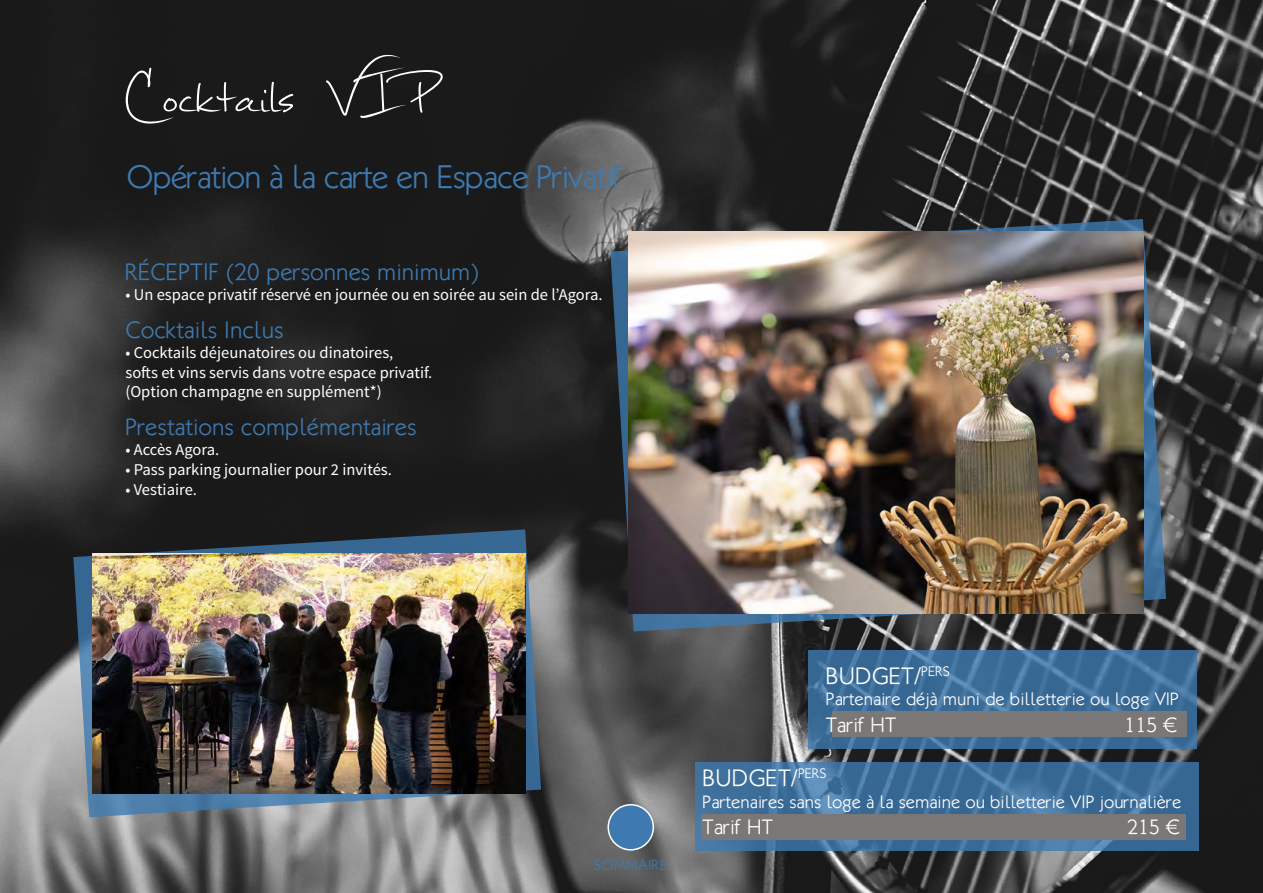
<style>
.page{position:relative;width:1263px;height:893px;background:#fff}
.page>*{position:absolute;margin:0;border:0;box-sizing:border-box;transform-origin:0 0}
.t1{font:93.6px "Mathilde";color:#fff}
.t2{font:300 33px "Klill";letter-spacing:-.03em;color:#3e7ab1}
.t3{font:300 24px "Klill";color:#3e7ab1}
.t4{font:300 24px "Klill";color:#fff}
.t5{font:300 21px "Klill";color:#fff}
.t6{font:300 18px "Klill";color:#fff}
.t7{font:16.5px/19.8px "Source Sans Pro";color:#fff}
.t8{font:300 15px "Klill";color:#3e7ab1}
</style>
<div class="page">
<img style="left:0;top:0;width:1263px;height:893px">
<svg style="left:695px;top:762px;width:503px;height:88px;background:#406f9b"></svg>
<svg style="left:808px;top:651px;width:388px;height:98px;background:#3e6d98"></svg>
<div style="left:832px;top:712px;width:354px;height:25px;background:#7a7776"></div>
<div style="left:701px;top:814px;width:485px;height:25px;background:#7a7776"></div>
<svg style="left:610px;top:219px;width:556px;height:412px;background:#404f5d"></svg>
<svg style="left:73px;top:529px;width:468px;height:288px;background:#536779"></svg>
<img style="left:628px;top:232px;width:516px;height:381px">
<img style="left:93px;top:554px;width:432px;height:240px">
<div style="left:608px;top:805px;width:45px;height:45px;background:#3e7ab1;border-radius:50%"></div>
<div style="left:607px;top:804px;width:47px;height:47px;border:2px solid #fff;border-radius:50%"></div>
<h1 class="t1" style="left:121px;top:25px;width:317px">Cocktails VIP</h1>
<h2 class="t2" style="left:126px;top:158px;width:496px">Opération à la carte en Espace Privatif</h2>
<h3 class="t3" style="left:125px;top:258px;width:355px">RÉCEPTIF (20 personnes minimum)</h3>
<p class="t7" style="left:125px;top:285px;width:479px">• Un espace privatif réservé en journée ou en soirée au sein de l’Agora.</p>
<h3 class="t3" style="left:125px;top:316px;width:160px">Cocktails Inclus</h3>
<p class="t7" style="left:125px;top:343px;width:308px">• Cocktails déjeunatoires ou dinatoires,<br>softs et vins servis dans votre espace privatif. (Option champagne en supplément*)</p>
<h3 class="t3" style="left:125px;top:413px;width:293px">Prestations complémentaires</h3>
<p class="t7" style="left:125px;top:440px;width:95px">• Accès Agora.</p>
<p class="t7" style="left:125px;top:460px;width:268px">• Pass parking journalier pour 2 invités.</p>
<p class="t7" style="left:125px;top:479px;width:73px">• Vestiaire.</p>
<p class="t8" style="left:594px;top:856px;width:75px">SOMMAIRE</p>
<h3 class="t4" style="left:826px;top:662px;width:126px">BUDGET/<sup>PERS</sup></h3>
<p class="t6" style="left:826px;top:689px;width:355px">Partenaire déjà muni de billetterie ou loge VIP</p>
<p class="t5" style="left:826px;top:712px;width:72px">Tarif HT</p>
<p class="t5" style="left:1124px;top:712px;width:54px">115 €</p>
<h3 class="t4" style="left:702px;top:764px;width:126px">BUDGET/<sup>PERS</sup></h3>
<p class="t6" style="left:702px;top:791px;width:480px">Partenaires sans loge à la semaine ou billetterie VIP journalière</p>
<p class="t5" style="left:702px;top:814px;width:72px">Tarif HT</p>
<p class="t5" style="left:1127px;top:814px;width:54px">215 €</p>
</div>
